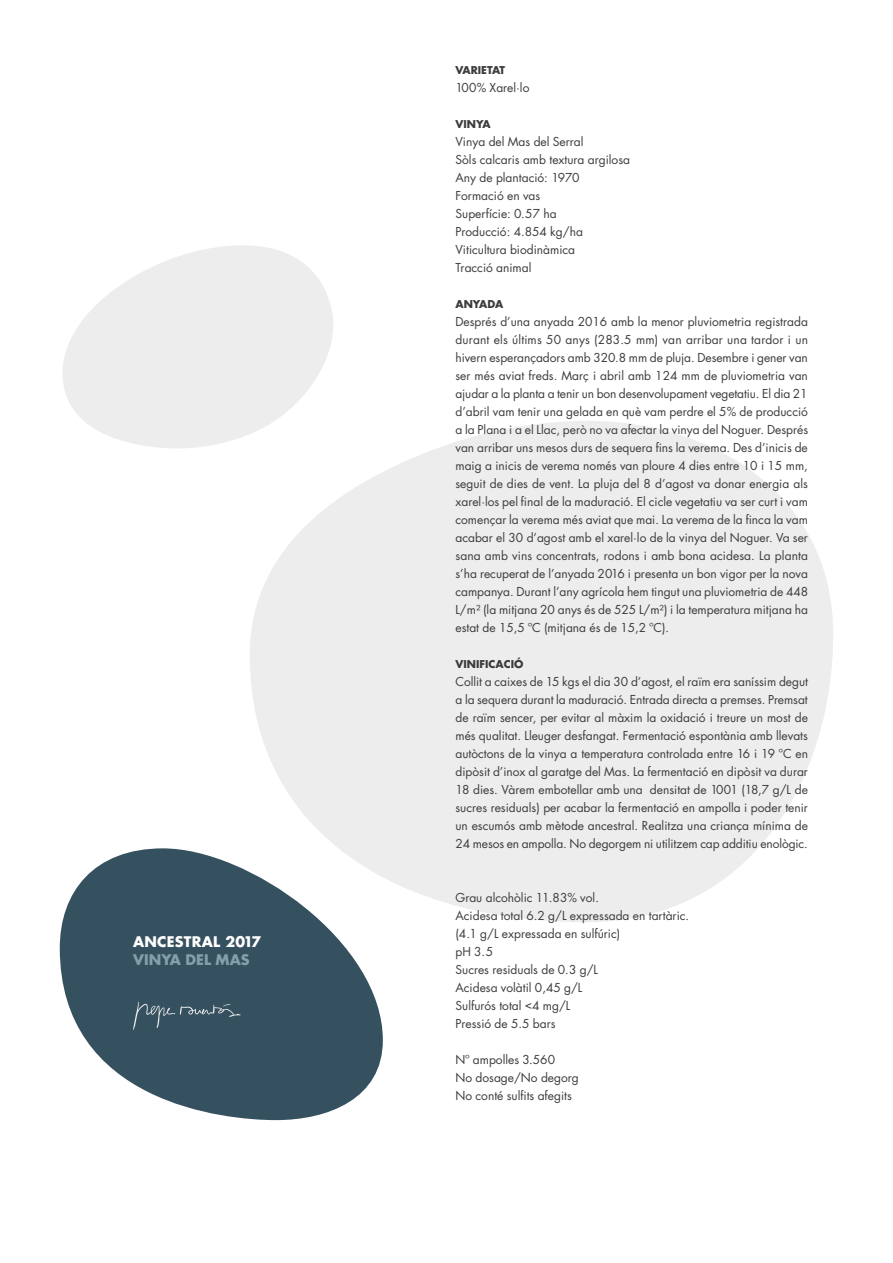
<style>
.page{position:relative;width:893px;height:1263px;background:#fff}
.page>*{position:absolute;margin:0;border:0;box-sizing:border-box;transform-origin:0 0}
.t1{font:700 14.25px "Futura Std";letter-spacing:.015em;color:#fff}
.t2{font:700 14.25px "Futura Std";letter-spacing:.01em;color:#859eab}
.Texto_corrido{font:12px/18px "Futura Std";color:#3c3c3b;text-align:justify}
.Texto_corrido-2{font:700 10.5px "Futura Std";color:#3c3c3b}
</style>
<div class="page">
<svg style="left:63px;top:245px;width:270px;height:203px;fill:#ededed"></svg>
<svg style="left:250px;top:421px;width:583px;height:501px;fill:#ededed"></svg>
<svg style="left:60px;top:848px;width:323px;height:272px;fill:#35505f"></svg>
<svg style="left:133px;top:1001px;width:108px;height:29px;background:#435c6a"></svg>
<p class="t1" style="left:133px;top:932px;width:130px">ANCESTRAL 2017</p>
<p class="t2" style="left:133px;top:950px;width:118px">VINYA DEL MAS</p>
<p class="Texto_corrido-2" style="left:455px;top:63px;width:51px">VARIETAT</p>
<p class="Texto_corrido" style="left:455px;top:79px;width:75px">100% Xarel·lo</p>
<p class="Texto_corrido-2" style="left:455px;top:117px;width:37px">VINYA</p>
<p class="Texto_corrido" style="left:455px;top:133px;width:130px">Vinya del Mas del Serral</p>
<p class="Texto_corrido" style="left:455px;top:151px;width:176px">Sòls calcaris amb textura argilosa</p>
<p class="Texto_corrido" style="left:455px;top:169px;width:126px">Any de plantació: 1970</p>
<p class="Texto_corrido" style="left:455px;top:187px;width:86px">Formació en vas</p>
<p class="Texto_corrido" style="left:455px;top:205px;width:103px">Superfície: 0.57 ha</p>
<p class="Texto_corrido" style="left:455px;top:223px;width:129px">Producció: 4.854 kg/ha</p>
<p class="Texto_corrido" style="left:455px;top:241px;width:121px">Viticultura biodinàmica</p>
<p class="Texto_corrido" style="left:455px;top:259px;width:78px">Tracció animal</p>
<p class="Texto_corrido-2" style="left:455px;top:297px;width:49px">ANYADA</p>
<p class="Texto_corrido" style="left:455px;top:313px;width:354px">Després d’una anyada 2016 amb la menor pluviometria registrada durant els últims 50 anys (283.5 mm) van arribar una tardor i un hivern esperançadors amb 320.8 mm de pluja. Desembre i gener van ser més aviat freds. Març i abril amb 124 mm de pluviometria van ajudar a la planta a tenir un bon desenvolupament vegetatiu. El dia 21 d’abril vam tenir una gelada en què vam perdre el 5% de producció a la Plana i a el Llac, però no va afectar la vinya del Noguer. Després van arribar uns mesos durs de sequera fins la verema. Des d’inicis de maig a inicis de verema només van ploure 4 dies entre 10 i 15 mm, seguit de dies de vent. La pluja del 8 d’agost va donar energia als xarel·los pel final de la maduració. El cicle vegetatiu va ser curt i vam començar la verema més aviat que mai. La verema de la finca la vam acabar el 30 d’agost amb el xarel·lo de la vinya del Noguer. Va ser sana amb vins concentrats, rodons i amb bona acidesa. La planta s’ha recuperat de l’anyada 2016 i presenta un bon vigor per la nova campanya. Durant l’any agrícola hem tingut una pluviometria de 448<br>L/m² (la mitjana 20 anys és de 525 L/m²) i la temperatura mitjana ha estat de 15,5 ºC (mitjana és de 15,2 ºC).</p>
<p class="Texto_corrido-2" style="left:455px;top:657px;width:69px">VINIFICACIÓ</p>
<p class="Texto_corrido" style="left:455px;top:673px;width:354px">Collit a caixes de 15 kgs el dia 30 d’agost, el raïm era saníssim degut a la sequera durant la maduració. Entrada directa a premses. Premsat de raïm sencer, per evitar al màxim la oxidació i treure un most de més qualitat. Lleuger desfangat. Fermentació espontània amb llevats autòctons de la vinya a temperatura controlada entre 16 i 19 ºC en dipòsit d’inox al garatge del Mas. La fermentació en dipòsit va durar 18 dies. Vàrem embotellar amb una densitat de 1001 (18,7 g/L de sucres residuals) per acabar la fermentació en ampolla i poder tenir un escumós amb mètode ancestral. Realitza una criança mínima de 24 mesos en ampolla. No degorgem ni utilitzem cap additiu enològic.</p>
<p class="Texto_corrido" style="left:455px;top:889px;width:145px">Grau alcohòlic 11.83% vol.</p>
<p class="Texto_corrido" style="left:455px;top:907px;width:235px">Acidesa total 6.2 g/L expressada en tartàric.</p>
<p class="Texto_corrido" style="left:455px;top:925px;width:166px">(4.1 g/L expressada en sulfúric)</p>
<p class="Texto_corrido" style="left:455px;top:943px;width:39px">pH 3.5</p>
<p class="Texto_corrido" style="left:455px;top:961px;width:144px">Sucres residuals de 0.3 g/L</p>
<p class="Texto_corrido" style="left:455px;top:979px;width:128px">Acidesa volàtil 0,45 g/L</p>
<p class="Texto_corrido" style="left:455px;top:997px;width:116px">Sulfurós total &lt;4 mg/L</p>
<p class="Texto_corrido" style="left:455px;top:1015px;width:102px">Pressió de 5.5 bars</p>
<p class="Texto_corrido" style="left:455px;top:1051px;width:101px">Nº ampolles 3.560</p>
<p class="Texto_corrido" style="left:455px;top:1069px;width:125px">No dosage/No degorg</p>
<p class="Texto_corrido" style="left:455px;top:1087px;width:118px">No conté sulfits afegits</p>
</div>
